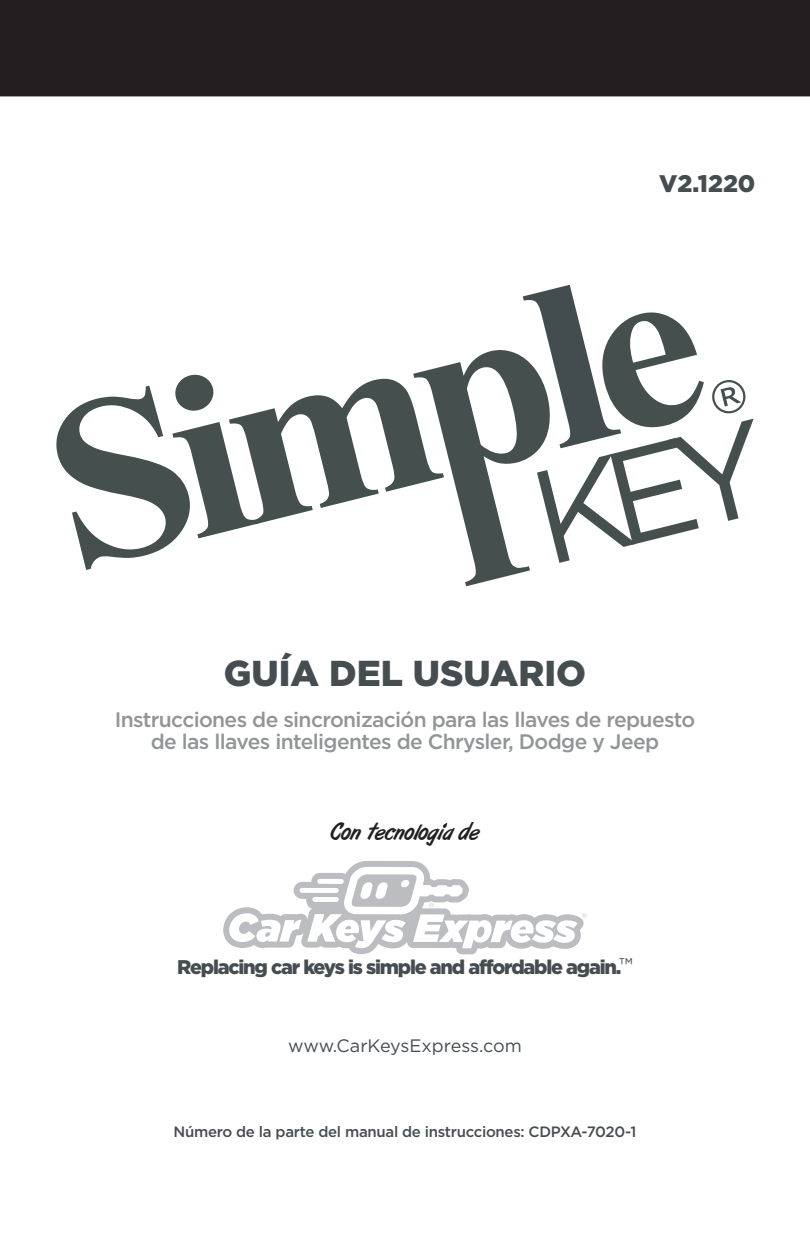
<style>
.page{position:relative;width:810px;height:1242px;background:#fff}
.page>*{position:absolute;margin:0;border:0;box-sizing:border-box;transform-origin:0 0}
.t1{font:900 36px "Gotham";color:#464d50}
.t2{font:900 24px "Gotham";color:#464d50}
.t3{font:23.1px "Art Brush";color:#231f20}
.Black_Box_Note_Cente{font:500 21px/22.2px "Gotham";letter-spacing:-.03em;color:#919596;text-align:center}
.t4{font:900 19.8px "Gotham";letter-spacing:-.06em;color:#464d50}
.t5{font:18px "Gotham";color:#464d50}
.t6{font:500 15px "Gotham";letter-spacing:-.02em;color:#464d50}
.s1{font-weight:400}
</style>
<div class="page">
<div style="left:0;top:0;width:810px;height:96px;background:#231f20"></div>
<svg style="left:443px;top:823px;width:4px;height:5px"></svg>
<svg style="left:223px;top:861px;width:364px;height:93px"></svg>
<svg style="left:56px;top:285px;width:698px;height:301px"></svg>
<p class="t2" style="left:659px;top:169px;width:98px">V2.1220</p>
<p class="t1" style="left:224px;top:653px;width:364px">GUÍA DEL USUARIO</p>
<p class="Black_Box_Note_Cente" style="left:115px;top:708px;width:582px">Instrucciones de sincronización para las llaves de repuesto de las llaves inteligentes de Chrysler, Dodge y Jeep</p>
<p class="t3" style="left:331px;top:819px;width:150px">Con tecnologia de</p>
<p class="t4" style="left:177px;top:956px;width:457px">Replacing car keys is simple and affordable again.<span class="s1">™</span></p>
<p class="t5" style="left:288px;top:1035px;width:235px">www.CarKeysExpress.com</p>
<p class="t6" style="left:174px;top:1123px;width:464px">Número de la parte del manual de instrucciones: CDPXA-7020-1</p>
</div>
